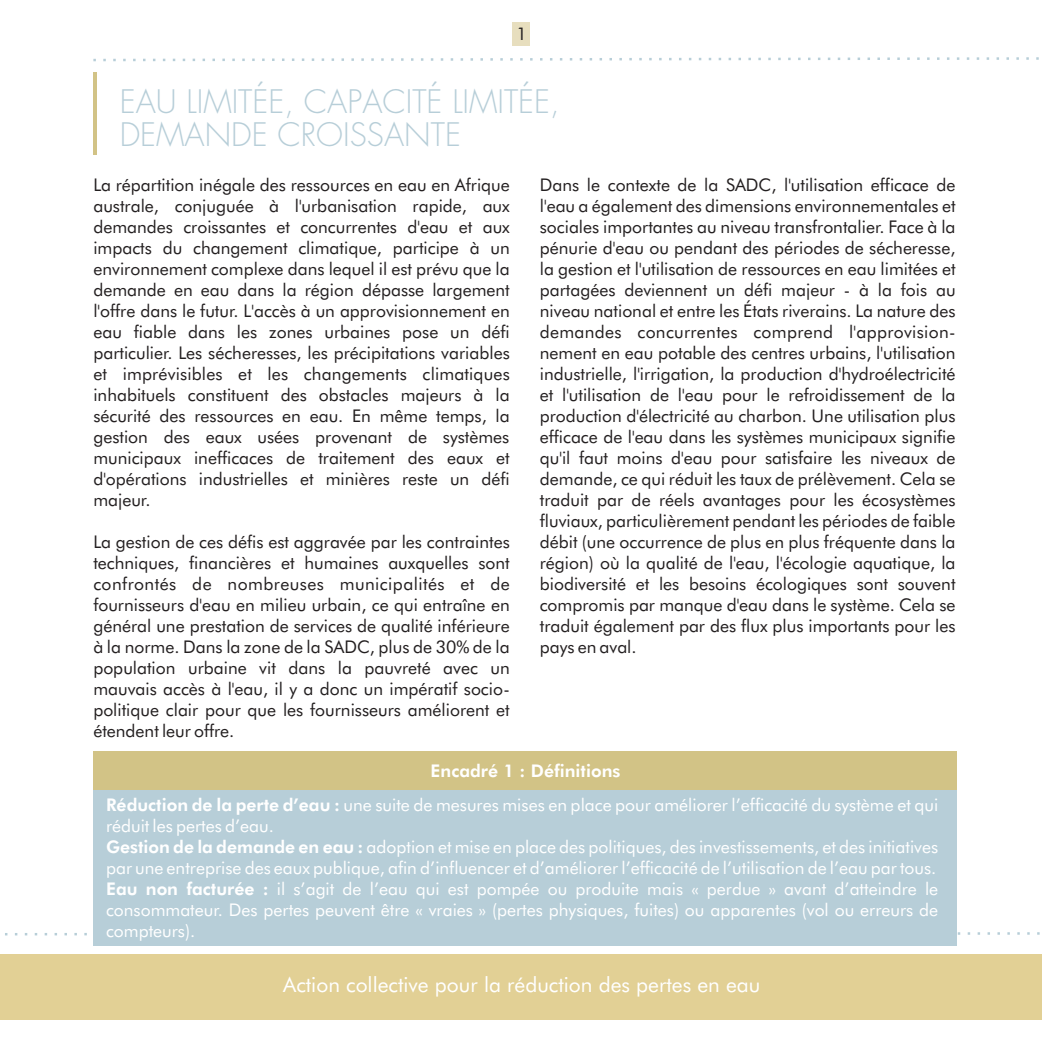
<style>
.page{position:relative;width:1042px;height:1042px;background:#fff}
.page>*{position:absolute;margin:0;border:0;box-sizing:border-box;transform-origin:0 0}
.t1{font:300 31.5px/32.9px "Futura";color:#b7ced8}
.t2{font:21px "Futura BT";color:#fff}
.t3{font:17.5px/21px "Futura BT";color:#231f20;text-align:justify}
.t4{font:17.5px/21px "Futura BT";color:#fff}
.t5{font:800 17.5px "Futura BT";color:#fff}
.s1{font-weight:800}
</style>
<div class="page">
<div style="left:0;top:954px;width:1042px;height:65px;background:#e2d095"></div>
<div style="left:512px;top:22px;width:17px;height:23px;background:#e7debe"></div>
<svg style="left:93px;top:57px;width:946px;height:5px"></svg>
<svg style="left:5px;top:932px;width:1035px;height:4px"></svg>
<div style="left:93px;top:773px;width:864px;height:172px;background:#b7ced8"></div>
<div style="left:93px;top:751px;width:864px;height:39px;background:#d2c386"></div>
<hr style="left:93px;top:72px;width:4px;height:83px;background:#d2c386">
<p class="t3" style="left:516px;top:25px;width:12px">1</p>
<h1 class="t1" style="left:120px;top:87px;width:442px">EAU LIMITÉE, CAPACITÉ LIMITÉE,<br>DEMANDE CROISSANTE</h1>
<p class="t3" style="left:93px;top:176px;width:418px">La répartition inégale des ressources en eau en Afrique australe, conjuguée à l'urbanisation rapide, aux demandes croissantes et concurrentes d'eau et aux impacts du changement climatique, participe à un environnement complexe dans lequel il est prévu que la demande en eau dans la région dépasse largement l'offre dans le futur. L'accès à un approvisionnement en eau fiable dans les zones urbaines pose un défi particulier. Les sécheresses, les précipitations variables et imprévisibles et les changements climatiques inhabituels constituent des obstacles majeurs à la sécurité des ressources en eau. En même temps, la gestion des eaux usées provenant de systèmes municipaux inefficaces de traitement des eaux et d'opérations industrielles et minières reste un défi majeur.</p>
<p class="t3" style="left:93px;top:533px;width:418px">La gestion de ces défis est aggravée par les contraintes techniques, financières et humaines auxquelles sont confrontés de nombreuses municipalités et de fournisseurs d'eau en milieu urbain, ce qui entraîne en général une prestation de services de qualité inférieure à la norme. Dans la zone de la SADC, plus de 30% de la population urbaine vit dans la pauvreté avec un mauvais accès à l'eau, il y a donc un impératif socio&shy;politique clair pour que les fournisseurs améliorent et étendent leur offre.</p>
<p class="t3" style="left:540px;top:176px;width:417px">Dans le contexte de la SADC, l'utilisation efficace de l'eau a également des dimensions environnementales et sociales importantes au niveau transfrontalier. Face à la pénurie d'eau ou pendant des périodes de sécheresse, la gestion et l'utilisation de ressources en eau limitées et partagées deviennent un défi majeur - à la fois au niveau national et entre les États riverains. La nature des demandes concurrentes comprend l'approvision&shy;nement en eau potable des centres urbains, l'utilisation industrielle, l'irrigation, la production d'hydroélectricité et l'utilisation de l'eau pour le refroidissement de la production d'électricité au charbon. Une utilisation plus efficace de l'eau dans les systèmes municipaux signifie qu'il faut moins d'eau pour satisfaire les niveaux de demande, ce qui réduit les taux de prélèvement. Cela se traduit par de réels avantages pour les écosystèmes fluviaux, particulièrement pendant les périodes de faible débit (une occurrence de plus en plus fréquente dans la région) où la qualité de l'eau, l'écologie aquatique, la biodiversité et les besoins écologiques sont souvent compromis par manque d'eau dans le système. Cela se traduit également par des flux plus importants pour les pays en aval.</p>
<p class="t5" style="left:431px;top:764px;width:191px">Encadré 1 : Définitions</p>
<p class="t4" style="left:106px;top:796px;width:834px"><span class="s1">Réduction de la perte d’eau :</span> une suite de mesures mises en place pour améliorer l’efficacité du système et qui réduit les pertes d’eau.<br><span class="s1">Gestion de la demande en eau :</span> adoption et mise en place des politiques, des investissements, et des initiatives par une entreprise des eaux publique, afin d’influencer et d’améliorer l’efficacité de l’utilisation de l’eau par tous.<br><span class="s1">Eau non facturée :</span> il s’agit de l’eau qui est pompée ou produite mais « perdue » avant d’atteindre le consommateur. Des pertes peuvent être « vraies » (pertes physiques, fuites) ou apparentes (vol ou erreurs de compteurs).</p>
<p class="t2" style="left:283px;top:976px;width:478px">Action collective pour la réduction des pertes en eau</p>
</div>
